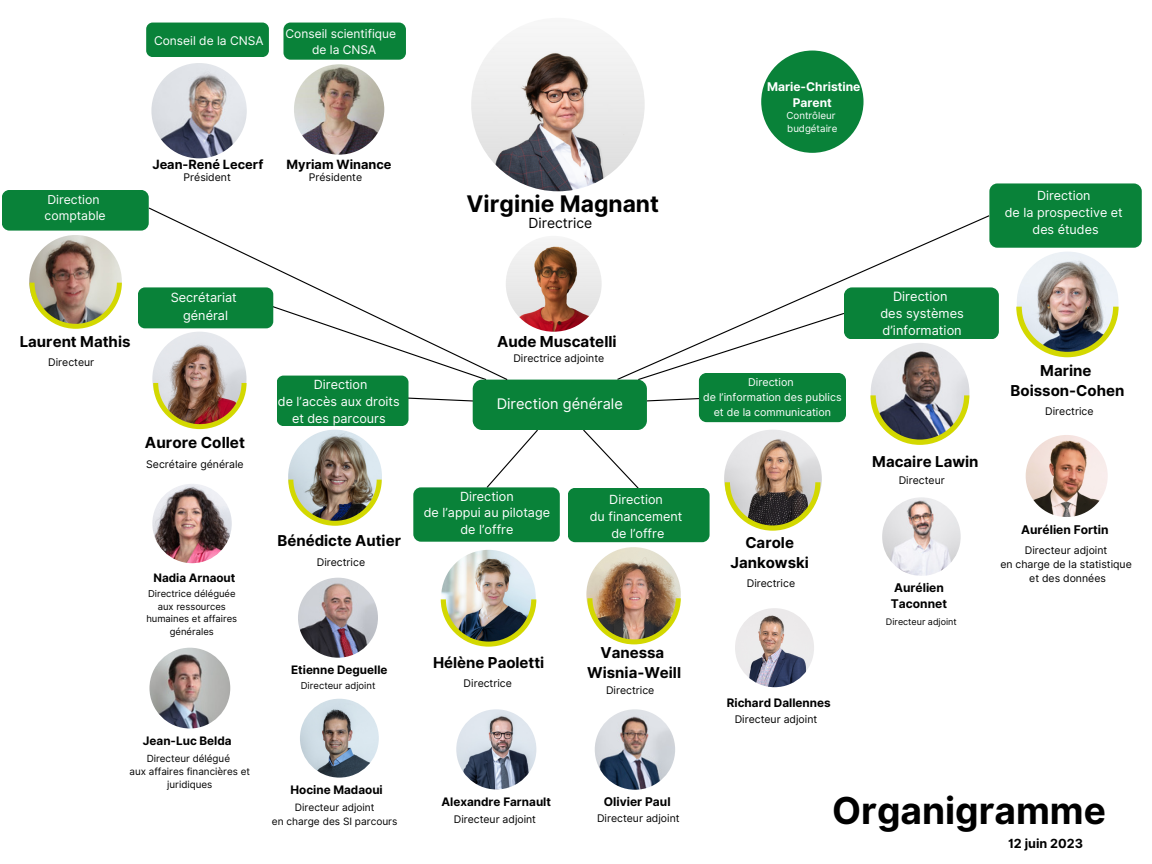
<style>
.page{position:relative;width:1152px;height:864px;background:#fff}
.page>*{position:absolute;margin:0;border:0;box-sizing:border-box;transform-origin:0 0}
.t1{font:700 37.05px "Inter";color:#000}
.t2{font:700 22.8px "Inter";color:#000}
.t3{font:700 15.3px "Inter";color:#000}
.t4{font:700 15.15px "Inter";color:#000}
.t5{font:700 15px/20.2px "Inter";color:#000;text-align:center}
.t6{font:14.55px "Inter";color:#fff}
.t7{font:13.95px "Inter";color:#000}
.t8{font:12.75px/17.1px "Inter";color:#fff;text-align:center}
.t9{font:700 12.75px "Inter";color:#000}
.t10{font:12.6px/16.8px "Inter";color:#fff;text-align:center}
.t11{font:700 12.6px "Inter";color:#000}
.t12{font:12.3px/16.4px "Inter";color:#fff}
.t13{font:12px/16px "Inter";color:#fff;text-align:center}
.t14{font:700 12px/16px "Inter";color:#000}
.t15{font:700 12px/16px "Inter";color:#fff;text-align:center}
.t16{font:700 11.7px "Inter";color:#000}
.t17{font:10.65px/14.9px "Inter";color:#fff;text-align:center}
.t18{font:10.5px/14px "Inter";color:#000;text-align:center}
.t19{font:10.05px/13.5px "Inter";color:#000;text-align:center}
.t20{font:9.9px/13.2px "Inter";color:#000;text-align:center}
.t21{font:9.75px/13px "Inter";color:#fff}
.t22{font:9.45px/12.6px "Inter";color:#000;text-align:center}
.t23{font:9px "Inter";color:#000}
</style>
<div class="page">
<svg style="left:409px;top:396px;width:64px;height:6px"></svg>
<div style="left:2px;top:190px;width:147px;height:41px;background:#098239;border-radius:8px"></div>
<img style="left:294px;top:64px;width:90px;height:91px;border-radius:50%">
<img style="left:151px;top:63px;width:96px;height:95px;border-radius:50%">
<div style="left:146px;top:23px;width:123px;height:34px;background:#098239;border-radius:7px"></div>
<div style="left:283px;top:23px;width:123px;height:37px;background:#098239;border-radius:7px"></div>
<img style="left:471px;top:18px;width:174px;height:173px;border-radius:50%">
<svg style="left:647px;top:397px;width:52px;height:5px"></svg>
<svg style="left:486px;top:430px;width:52px;height:57px"></svg>
<svg style="left:583px;top:430px;width:56px;height:58px"></svg>
<svg style="left:616px;top:215px;width:373px;height:166px"></svg>
<div style="left:473px;top:380px;width:174px;height:50px;background:#098239;border-radius:10px"></div>
<div style="left:761px;top:51px;width:103px;height:102px;background:#098239;border-radius:50%"></div>
<svg style="left:148px;top:207px;width:361px;height:174px"></svg>
<img style="left:882px;top:497px;width:79px;height:79px;border-radius:50%">
<div style="left:844px;top:287px;width:155px;height:52px;background:#098239;border-radius:8px"></div>
<img style="left:871px;top:343px;width:98px;height:99px;border-radius:50%">
<svg style="left:870px;top:395px;width:99px;height:50px"></svg>
<img style="left:149px;top:648px;width:81px;height:80px;border-radius:50%">
<img style="left:152px;top:332px;width:94px;height:94px;border-radius:50%">
<img style="left:153px;top:383px;width:94px;height:46px">
<img style="left:152px;top:484px;width:80px;height:79px;border-radius:50%">
<div style="left:138px;top:287px;width:135px;height:41px;background:#098239;border-radius:7px"></div>
<img style="left:288px;top:430px;width:94px;height:94px;border-radius:50%">
<img style="left:288px;top:480px;width:94px;height:46px">
<img style="left:300px;top:699px;width:79px;height:79px;border-radius:50%">
<img style="left:298px;top:578px;width:80px;height:80px;border-radius:50%">
<div style="left:277px;top:376px;width:132px;height:50px;background:#098239;border-radius:7px"></div>
<img style="left:456px;top:709px;width:80px;height:80px;border-radius:50%">
<div style="left:413px;top:487px;width:147px;height:55px;background:#098239;border-radius:8px"></div>
<img style="left:586px;top:547px;width:95px;height:95px;border-radius:50%">
<img style="left:587px;top:598px;width:94px;height:46px">
<img style="left:595px;top:709px;width:80px;height:81px;border-radius:50%">
<div style="left:568px;top:488px;width:142px;height:54px;background:#098239;border-radius:7px"></div>
<img style="left:1026px;top:435px;width:82px;height:82px;border-radius:50%">
<img style="left:1017px;top:252px;width:101px;height:101px;border-radius:50%">
<img style="left:1016px;top:307px;width:103px;height:50px">
<div style="left:989px;top:183px;width:153px;height:65px;background:#098239;border-radius:8px"></div>
<img style="left:29px;top:235px;width:93px;height:93px;border-radius:50%">
<img style="left:30px;top:283px;width:92px;height:46px">
<div style="left:699px;top:373px;width:147px;height:49px;background:#098239;border-radius:8px"></div>
<img style="left:735px;top:608px;width:79px;height:79px;border-radius:50%">
<img style="left:724px;top:430px;width:98px;height:97px;border-radius:50%">
<svg style="left:725px;top:482px;width:95px;height:49px"></svg>
<img style="left:506px;top:236px;width:96px;height:96px;border-radius:50%">
<img style="left:441px;top:550px;width:95px;height:94px;border-radius:50%">
<img style="left:441px;top:599px;width:95px;height:48px">
<p class="t13" style="left:154px;top:32px;width:111px">Conseil de la CNSA</p>
<p class="t13" style="left:286px;top:26px;width:112px">Conseil scientifique de la CNSA</p>
<p class="t12" style="left:45px;top:191px;width:63px">Direction comptable</p>
<p class="t9" style="left:152px;top:157px;width:112px">Jean-René Lecerf</p>
<p class="t18" style="left:184px;top:171px;width:49px">Président</p>
<p class="t9" style="left:286px;top:157px;width:107px">Myriam Winance</p>
<p class="t18" style="left:309px;top:171px;width:55px">Présidente</p>
<p class="t5" style="left:20px;top:332px;width:112px">Laurent Mathis</p>
<p class="t18" style="left:48px;top:355px;width:48px">Directeur</p>
<p class="t8" style="left:171px;top:289px;width:68px">Secrétariat général</p>
<p class="t3" style="left:145px;top:433px;width:102px">Aurore Collet</p>
<p class="t18" style="left:146px;top:458px;width:99px">Secrétaire générale</p>
<p class="t10" style="left:278px;top:376px;width:123px">Direction<br>de l’accès aux droits et des parcours</p>
<p class="t16" style="left:153px;top:570px;width:83px">Nadia Arnaout</p>
<p class="t22" style="left:146px;top:587px;width:92px">Directrice déléguée aux ressources humaines et affaires générales</p>
<p class="t16" style="left:143px;top:733px;width:90px">Jean-Luc Belda</p>
<p class="t20" style="left:129px;top:752px;width:122px">Directeur délégué<br>aux affaires financières et juridiques</p>
<h3 class="t5" style="left:278px;top:531px;width:125px">Bénédicte Autier</h3>
<p class="t18" style="left:317px;top:555px;width:50px">Directrice</p>
<p class="t16" style="left:291px;top:662px;width:98px">Etienne Deguelle</p>
<p class="t22" style="left:301px;top:680px;width:76px">Directeur adjoint</p>
<p class="t16" style="left:290px;top:783px;width:94px">Hocine Madaoui</p>
<p class="t19" style="left:272px;top:801px;width:127px">Directeur adjoint<br>en charge des SI parcours</p>
<p class="t2" style="left:467px;top:190px;width:194px">Virginie Magnant</p>
<h3 class="t7" style="left:528px;top:214px;width:65px">Directrice</h3>
<p class="t15" style="left:767px;top:79px;width:95px">Marie-Christine<br>Parent</p>
<p class="t21" style="left:786px;top:109px;width:52px">Contrôleur budgétaire</p>
<h3 class="t4" style="left:497px;top:333px;width:121px">Aude Muscatelli</h3>
<p class="t18" style="left:513px;top:351px;width:92px">Directrice adjointe</p>
<p class="t6" style="left:497px;top:395px;width:128px">Direction générale</p>
<p class="t17" style="left:703px;top:375px;width:140px">Direction<br>de l’information des publics et de la communication</p>
<p class="t10" style="left:424px;top:488px;width:128px">Direction<br>de l’appui au pilotage de l’offre</p>
<p class="t10" style="left:590px;top:491px;width:94px">Direction<br>du financement de l’offre</p>
<h3 class="t5" style="left:433px;top:652px;width:113px">Hélène Paoletti</h3>
<p class="t18" style="left:464px;top:676px;width:50px">Directrice</p>
<h3 class="t5" style="left:587px;top:642px;width:95px">Vanessa<br>Wisnia-Weill</h3>
<p class="t18" style="left:606px;top:683px;width:50px">Directrice</p>
<h3 class="t5" style="left:730px;top:532px;width:80px">Carole<br>Jankowski</h3>
<p class="t18" style="left:747px;top:576px;width:50px">Directrice</p>
<p class="t16" style="left:727px;top:695px;width:105px">Richard Dallennes</p>
<p class="t18" style="left:735px;top:713px;width:84px">Directeur adjoint</p>
<p class="t8" style="left:880px;top:287px;width:85px">Direction<br>des systèmes d’information</p>
<h3 class="t5" style="left:872px;top:451px;width:108px">Macaire Lawin</h3>
<p class="t18" style="left:899px;top:474px;width:48px">Directeur</p>
<p class="t14" style="left:891px;top:580px;width:58px">Aurélien<br>Taconnet</p>
<p class="t23" style="left:886px;top:616px;width:72px">Directeur adjoint</p>
<p class="t10" style="left:1005px;top:187px;width:119px">Direction<br>de la prospective et des études</p>
<h3 class="t5" style="left:1011px;top:360px;width:115px">Marine<br>Boisson-Cohen</h3>
<p class="t18" style="left:1045px;top:404px;width:50px">Directrice</p>
<p class="t14" style="left:1021px;top:521px;width:89px">Aurélien Fortin</p>
<p class="t18" style="left:1000px;top:544px;width:133px">Directeur adjoint<br>en charge de la statistique et des données</p>
<p class="t16" style="left:442px;top:794px;width:111px">Alexandre Farnault</p>
<p class="t18" style="left:454px;top:813px;width:84px">Directeur adjoint</p>
<p class="t14" style="left:604px;top:794px;width:68px">Olivier Paul</p>
<p class="t18" style="left:597px;top:811px;width:84px">Directeur adjoint</p>
<p class="t1" style="left:832px;top:789px;width:275px">Organigramme</p>
<p class="t11" style="left:1008px;top:836px;width:76px">12 juin 2023</p>
</div>
